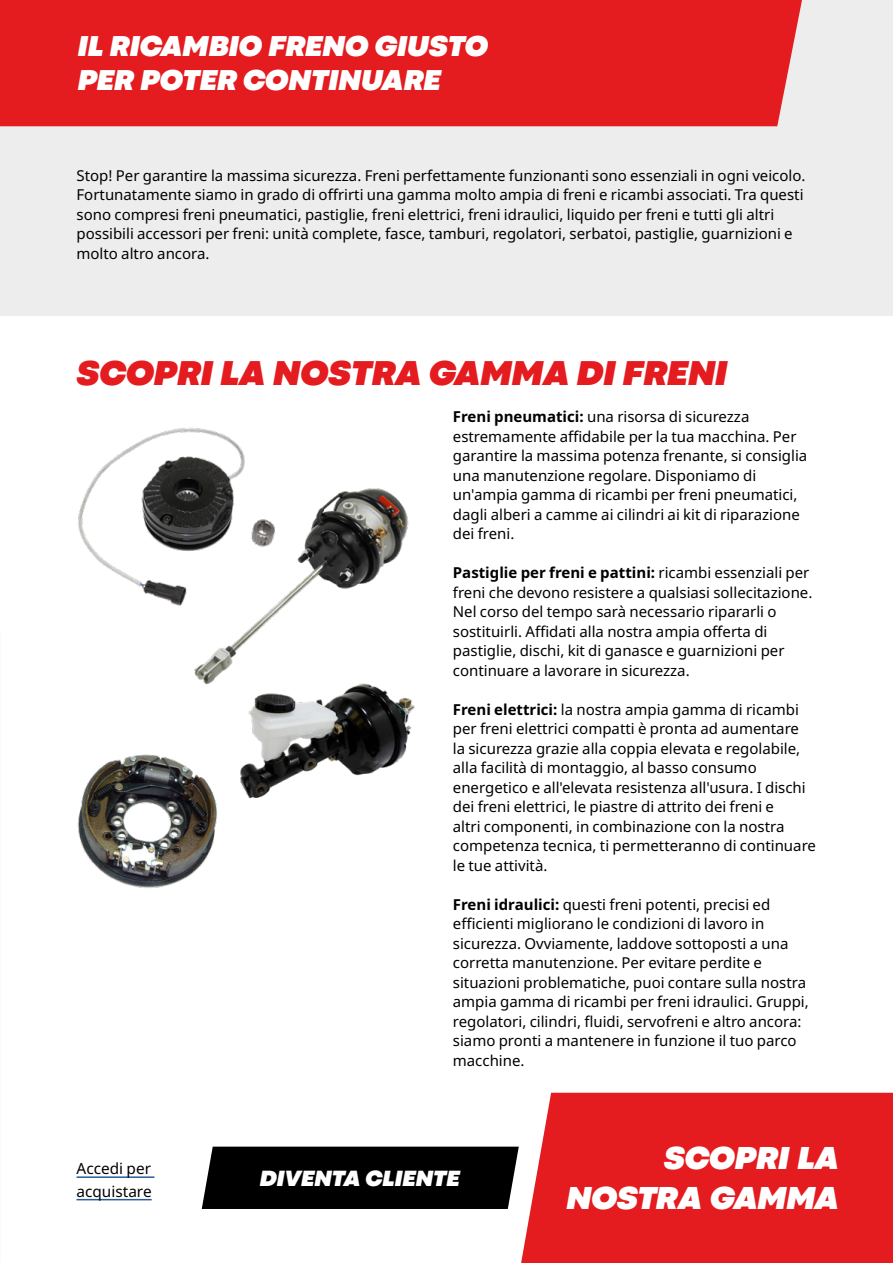
<style>
.page{position:relative;width:893px;height:1263px;background:#fff}
.page>*{position:absolute;margin:0;border:0;box-sizing:border-box;transform-origin:0 0}
.t1{font:italic 900 36px "Codec Pro";color:#e41b1f}
.t2{font:italic 900 33.15px/39.8px "Codec Pro";color:#fff;text-align:right}
.t3{font:italic 900 30px/33.3px "Codec Pro";color:#fff}
.t4{font:italic 900 23.1px "Codec Pro";color:#fff}
.t5{font:15.3px/22.5px "Noto Sans";color:#000}
.t6{font:15px/19.5px "Noto Sans";color:#000}
.s1{font-weight:700}
</style>
<div class="page">
<div style="left:0;top:0;width:893px;height:316px;background:#ededed"></div>
<div style="left:202px;top:1146px;width:317px;height:63px;background:#000"></div>
<hr style="left:77px;top:1176px;width:77px;height:2px;background:#275b9b">
<hr style="left:77px;top:1199px;width:75px;height:1px;background:#275b9b">
<img style="left:78px;top:428px;width:337px;height:460px">
<div style="left:0;top:0;width:802px;height:126px;background:#e41b1f"></div>
<div style="left:521px;top:1093px;width:372px;height:170px;background:#e41b1f"></div>
<h3 class="t3" style="left:78px;top:29px;width:412px">IL RICAMBIO FRENO GIUSTO<br>PER POTER CONTINUARE</h3>
<p class="t6" style="left:77px;top:166px;width:730px">Stop! Per garantire la massima sicurezza. Freni perfettamente funzionanti sono essenziali in ogni veicolo.<br>Fortunatamente siamo in grado di offrirti una gamma molto ampia di freni e ricambi associati. Tra questi sono compresi freni pneumatici, pastiglie, freni elettrici, freni idraulici, liquido per freni e tutti gli altri possibili accessori per freni: unità complete, fasce, tamburi, regolatori, serbatoi, pastiglie, guarnizioni e molto altro ancora.</p>
<h1 class="t1" style="left:77px;top:347px;width:652px">SCOPRI LA NOSTRA GAMMA DI FRENI</h1>
<p class="t6" style="left:453px;top:407px;width:356px"><span class="s1">Freni pneumatici:</span> una risorsa di sicurezza estremamente affidabile per la tua macchina. Per garantire la massima potenza frenante, si consiglia una manutenzione regolare. Disponiamo di un'ampia gamma di ricambi per freni pneumatici, dagli alberi a camme ai cilindri ai kit di riparazione dei freni.</p>
<p class="t6" style="left:453px;top:563px;width:361px"><span class="s1">Pastiglie per freni e pattini:</span> ricambi essenziali per freni che devono resistere a qualsiasi sollecitazione.<br>Nel corso del tempo sarà necessario ripararli o sostituirli. Affidati alla nostra ampia offerta di pastiglie, dischi, kit di ganasce e guarnizioni per continuare a lavorare in sicurezza.</p>
<p class="t6" style="left:453px;top:700px;width:365px"><span class="s1">Freni elettrici:</span> la nostra ampia gamma di ricambi per freni elettrici compatti è pronta ad aumentare<br>la sicurezza grazie alla coppia elevata e regolabile, alla facilità di montaggio, al basso consumo energetico e all'elevata resistenza all'usura. I dischi dei freni elettrici, le piastre di attrito dei freni e<br>altri componenti, in combinazione con la nostra competenza tecnica, ti permetteranno di continuare le tue attività.</p>
<p class="t6" style="left:453px;top:895px;width:357px"><span class="s1">Freni idraulici:</span> questi freni potenti, precisi ed efficienti migliorano le condizioni di lavoro in sicurezza. Ovviamente, laddove sottoposti a una corretta manutenzione. Per evitare perdite e situazioni problematiche, puoi contare sulla nostra ampia gamma di ricambi per freni idraulici. Gruppi, regolatori, cilindri, fluidi, servofreni e altro ancora: siamo pronti a mantenere in funzione il tuo parco macchine.</p>
<p class="t5" style="left:77px;top:1158px;width:77px">Accedi per acquistare</p>
<h3 class="t4" style="left:260px;top:1161px;width:201px">DIVENTA CLIENTE</h3>
<h2 class="t2" style="left:566px;top:1137px;width:274px">SCOPRI LA<br>NOSTRA GAMMA</h2>
</div>
